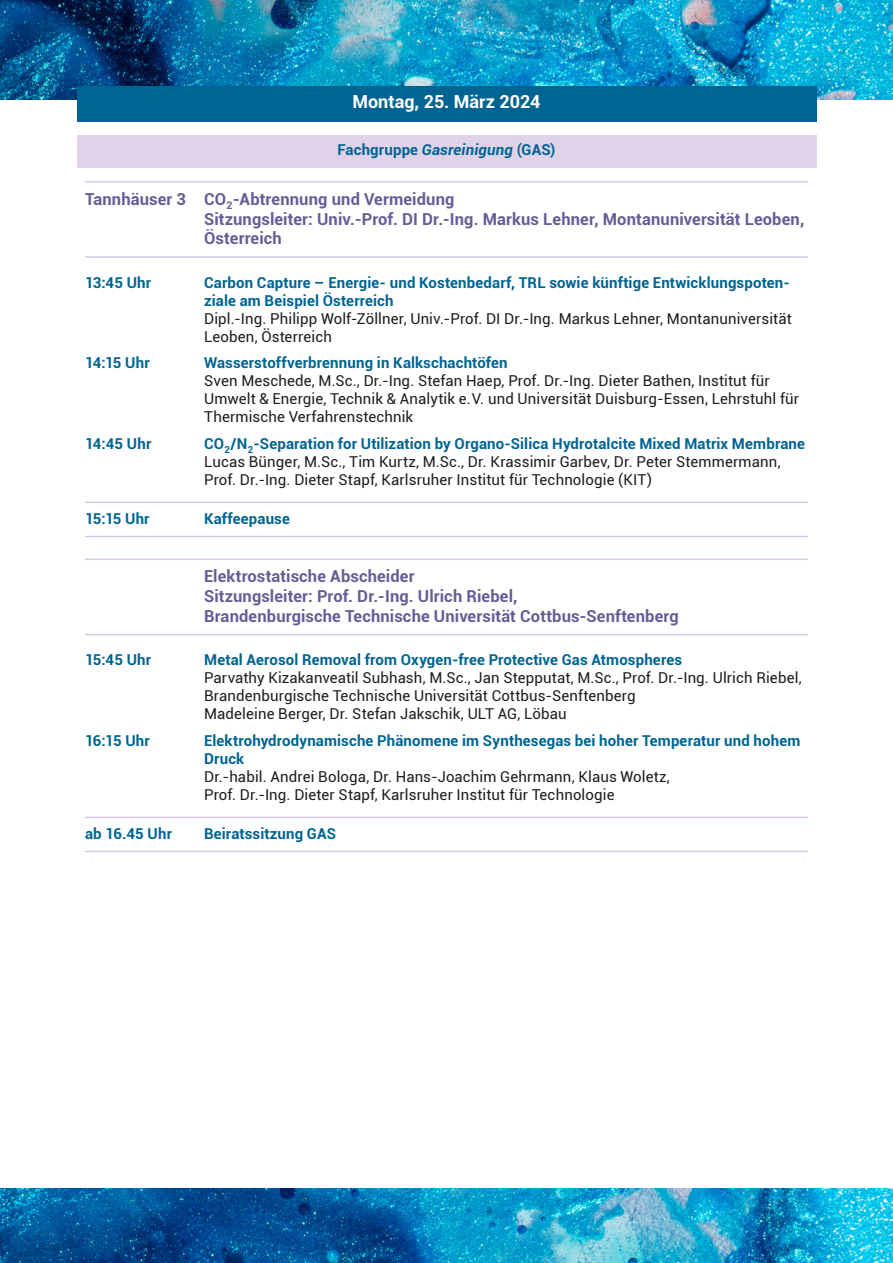
<style>
.page{position:relative;width:893px;height:1263px;background:#fff}
.page>*{position:absolute;margin:0;border:0;box-sizing:border-box;transform-origin:0 0}
.t1{font:700 18px "Roboto";color:#fff}
.t2{font:700 16.5px/19.8px "Roboto";letter-spacing:.005em;color:#665d96}
.t3{font:15px/18px "Roboto";letter-spacing:.01em;color:#1d1d1b}
.t4{font:700 15px/18px "Roboto";letter-spacing:.01em;color:#006492}
.s1{font-style:italic}
.s2{font-weight:700;color:#006492}
</style>
<div class="page">
<img style="left:0;top:0;width:893px;height:100px">
<img style="left:0;top:1188px;width:893px;height:75px">
<div style="left:77px;top:86px;width:739px;height:35px;background:#006492"></div>
<div style="left:77px;top:135px;width:739px;height:33px;background:#dfd2e9"></div>
<hr style="left:85px;top:256px;width:723px;height:2px;background:#d7c7e3">
<hr style="left:85px;top:181px;width:723px;height:2px;background:#d7c7e3">
<hr style="left:85px;top:536px;width:723px;height:1px;background:#d7c7e3">
<hr style="left:85px;top:502px;width:723px;height:1px;background:#d7c7e3">
<hr style="left:85px;top:634px;width:723px;height:1px;background:#d7c7e3">
<hr style="left:85px;top:559px;width:723px;height:1px;background:#d7c7e3">
<hr style="left:85px;top:851px;width:723px;height:1px;background:#d7c7e3">
<hr style="left:85px;top:817px;width:723px;height:1px;background:#d7c7e3">
<p class="t1" style="left:352px;top:89px;width:190px">Montag, 25. März 2024</p>
<p class="t4" style="left:337px;top:140px;width:219px">Fachgruppe <span class="s1">Gasreinigung</span> (GAS)</p>
<p class="t2" style="left:204px;top:188px;width:602px;text-indent:-119px">Tannhäuser 3 CO<sub>2</sub>-Abtrennung und Vermeidung<br>Sitzungsleiter: Univ.-Prof. DI Dr.-Ing. Markus Lehner, Montanuniversität Leoben,<br>Österreich</p>
<p class="t4" style="left:85px;top:273px;width:68px">13:45 Uhr</p>
<p class="t4" style="left:204px;top:273px;width:587px">Carbon Capture – Energie- und Kostenbedarf, TRL sowie künftige Entwicklungspoten&shy;ziale am Beispiel Österreich</p>
<p class="t3" style="left:204px;top:309px;width:589px">Dipl.-Ing. Philipp Wolf-Zöllner, Univ.-Prof. DI Dr.-Ing. Markus Lehner, Montanuniversität<br>Leoben, Österreich</p>
<p class="t4" style="left:85px;top:354px;width:66px">14:15 Uhr</p>
<p class="t4" style="left:204px;top:354px;width:305px">Wasserstoffverbrennung in Kalkschachtöfen</p>
<p class="t3" style="left:204px;top:372px;width:596px">Sven Meschede, M.Sc., Dr.-Ing. Stefan Haep, Prof. Dr.-Ing. Dieter Bathen, Institut für<br>Umwelt &amp; Energie, Technik &amp; Analytik e.V. und Universität Duisburg-Essen, Lehrstuhl für<br>Thermische Verfahrenstechnik</p>
<p class="t4" style="left:85px;top:434px;width:68px">14:45 Uhr</p>
<p class="t3" style="left:204px;top:434px;width:602px"><span class="s2">CO</span><sub>2</sub><span class="s2">/N</span><sub>2</sub><span class="s2">-Separation for Utilization by Organo-Silica Hydrotalcite Mixed Matrix Membrane<br></span>Lucas Bünger, M.Sc., Tim Kurtz, M.Sc., Dr. Krassimir Garbev, Dr. Peter Stemmermann,<br>Prof. Dr.-Ing. Dieter Stapf, Karlsruher Institut für Technologie (KIT)</p>
<p class="t4" style="left:85px;top:509px;width:66px">15:15 Uhr</p>
<p class="t4" style="left:204px;top:509px;width:87px">Kaffeepause</p>
<p class="t2" style="left:204px;top:566px;width:476px">Elektrostatische Abscheider<br>Sitzungsleiter: Prof. Dr.-Ing. Ulrich Riebel,<br>Brandenburgische Technische Universität Cottbus-Senftenberg</p>
<p class="t4" style="left:85px;top:650px;width:68px">15:45 Uhr</p>
<p class="t4" style="left:204px;top:650px;width:479px">Metal Aerosol Removal from Oxygen-free Protective Gas Atmospheres</p>
<p class="t3" style="left:204px;top:669px;width:599px">Parvathy Kizakanveatil Subhash, M.Sc., Jan Stepputat, M.Sc., Prof. Dr.-Ing. Ulrich Riebel,<br>Brandenburgische Technische Universität Cottbus-Senftenberg<br>Madeleine Berger, Dr. Stefan Jakschik, ULT AG, Löbau</p>
<p class="t4" style="left:85px;top:731px;width:66px">16:15 Uhr</p>
<p class="t4" style="left:204px;top:731px;width:598px">Elektrohydrodynamische Phänomene im Synthesegas bei hoher Temperatur und hohem<br>Druck</p>
<p class="t3" style="left:204px;top:767px;width:467px">Dr.-habil. Andrei Bologa, Dr. Hans-Joachim Gehrmann, Klaus Woletz,<br>Prof. Dr.-Ing. Dieter Stapf, Karlsruher Institut für Technologie</p>
<p class="t4" style="left:85px;top:824px;width:88px">ab 16.45 Uhr</p>
<p class="t4" style="left:204px;top:824px;width:133px">Beiratssitzung GAS</p>
</div>
